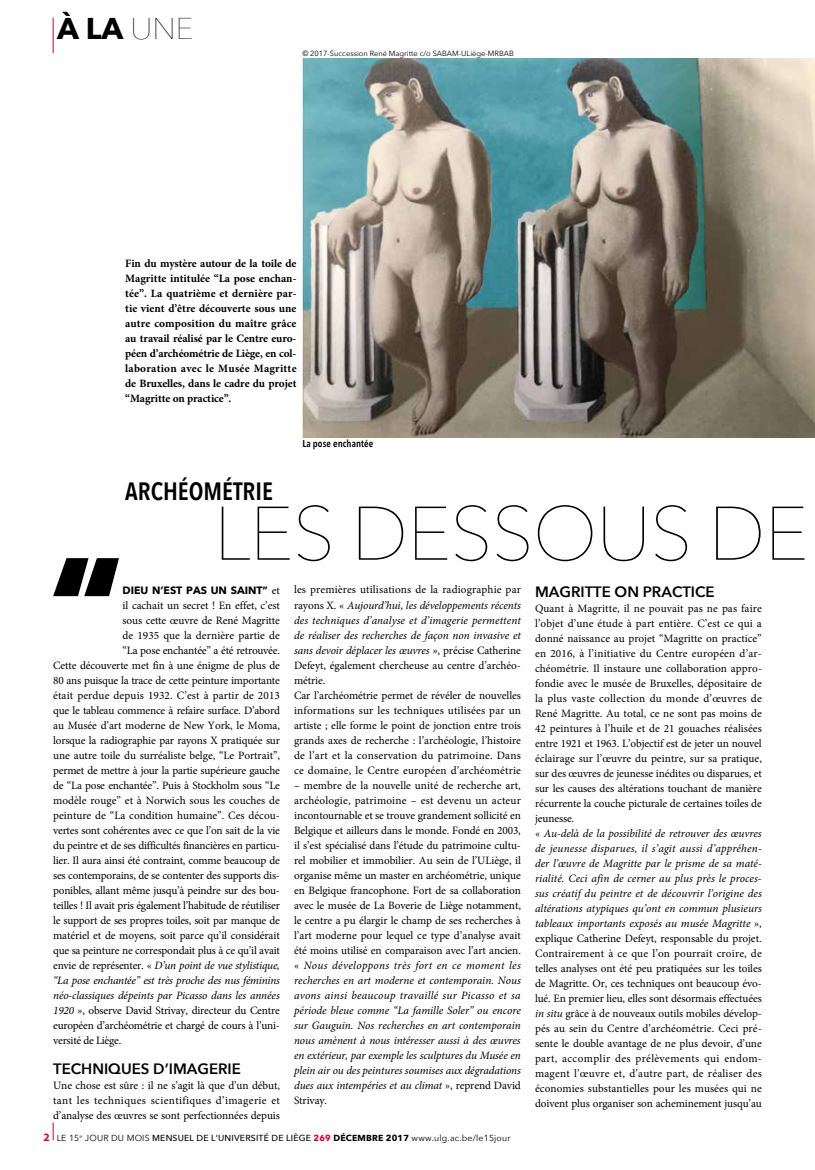
<style>
.page{position:relative;width:815px;height:1170px;background:#fff}
.page>*{position:absolute;margin:0;border:0;box-sizing:border-box;transform-origin:0 0}
.t1{font:800 134.62px "Avenir Next";color:#000}
.t2{font:200 75px "Avenir Next";letter-spacing:-.02em;color:#000}
.t3{font:700 30px "Avenir Next";color:#000}
.t4{font:600 25px "Avenir Next Condensed";color:#000}
.t5{font:600 15px "Avenir Next";color:#000}
.t6{font:11.25px/15px "Minion Pro";letter-spacing:-.01em;color:#000;text-align:justify}
.t7{font:700 11.25px/15px "Minion Pro";letter-spacing:-.01em;color:#000;text-align:justify}
.t8{font:italic 11.25px "Minion Pro";letter-spacing:-.02em;color:#000}
.t9{font:11.25px "Minion Pro";letter-spacing:.01em;color:#000}
.t10{font:700 11.25px "Myriad Pro";color:#cf0035}
.t11{font:700 10.62px "Avenir Next";letter-spacing:-.005em;color:#000}
.t12{font:600 10px "Avenir Next Condensed";letter-spacing:.01em;color:#000}
.t13{font:8.75px "Avenir Next";letter-spacing:.02em;color:#000}
.t14{font:7.5px "Avenir Next";color:#000}
.s1{font-weight:200}
.s2{font-style:italic}
.s3{font-family:"Minion Pro";font-weight:400;font-size:11.25px}
.s4{font-style:normal}
.s5{font-weight:500}
.s6{font-weight:700;color:#cf0035}
.s7{font-weight:700}
</style>
<div class="page">
<svg style="left:53px;top:1122px;width:1px;height:18px"></svg>
<hr style="left:53px;top:18px;width:1px;height:35px;background:#cf0035">
<img style="left:302px;top:58px;width:513px;height:380px">
<h3 class="t3" style="left:57px;top:2px;width:138px">À LA <span class="s1">UNE</span></h3>
<p class="t14" style="left:302px;top:47px;width:213px">© 2017-Succession René Magritte c/o SABAM-ULiège-MRBAB</p>
<p class="t7" style="left:125px;top:256px;width:173px">Fin du mystère autour de la toile de Magritte intitulée “La pose enchan&shy;tée”. La quatrième et dernière par&shy;tie vient d’être découverte sous une autre composition du maître grâce au travail réalisé par le Centre euro&shy;péen d’archéométrie de Liège, en col&shy;laboration avec le Musée Magritte de Bruxelles, dans le cadre du projet “Magritte on practice”.</p>
<p class="t12" style="left:302px;top:435px;width:72px">La pose enchantée</p>
<h3 class="t4" style="left:125px;top:469px;width:149px">Archéométrie</h3>
<h2 class="t2" style="left:214px;top:470px;width:596px">LES DESSOUS DE</h2>
<h1 class="t1" style="left:47px;top:522px;width:78px">“</h1>
<p class="t6" style="left:294px;top:582px;width:228px;text-align:left">les premières utilisations de la radiographie par rayons X. « <span class="s2">Aujourd’hui</span>, <span class="s2">les développements récents des techniques d’analyse et d’imagerie permettent de réaliser des recherches de façon non invasive et sans devoir déplacer les œuvres</span> », précise Catherine Defeyt, également chercheuse au centre d’archéo&shy;métrie.<br>Car l’archéométrie permet de révéler de nouvelles informations sur les techniques utilisées par un artiste ; elle forme le point de jonction entre trois grands axes de recherche : l’archéologie, l’histoire de l’art et la conservation du patrimoine. Dans ce domaine, le Centre européen d’archéométrie</p>
<p class="t6" style="left:294px;top:777px;width:228px">– membre de la nouvelle unité de recherche art, archéologie, patrimoine – est devenu un acteur incontournable et se trouve grandement sollicité en Belgique et ailleurs dans le monde. Fondé en 2003, il s’est spécialisé dans l’étude du patrimoine cultu&shy;rel mobilier et immobilier. Au sein de l’ULiège, il organise même un master en archéométrie, unique en Belgique francophone. Fort de sa collaboration avec le musée de La Boverie de Liège notamment, le centre a pu élargir le champ de ses recherches à l’art moderne pour lequel ce type d’analyse avait été moins utilisé en comparaison avec l’art ancien. « <span class="s2">Nous développons très fort en ce moment les recherches en art moderne et contemporain. Nous avons ainsi beaucoup travaillé sur Picasso et sa période bleue comme “La famille Soler” ou encore sur Gauguin. Nos recherches en art contemporain nous amènent à nous intéresser aussi à des œuvres en extérieur, par exemple les sculptures du Musée en plein air ou des peintures soumises aux dégradations dues aux intempéries et au climat</span> », reprend David Strivay.</p>
<p class="t11" style="left:123px;top:580px;width:159px">DIEU N’EST PAS UN SAINT” <span class="s3">et</span></p>
<p class="t6" style="left:123px;top:597px;width:159px">il cachait un secret ! En effet, c’est</p>
<p class="t6" style="left:123px;top:612px;width:159px">sous cette œuvre de René Magritte</p>
<p class="t9" style="left:123px;top:627px;width:159px">de 1935 que la dernière partie de</p>
<p class="t6" style="left:123px;top:642px;width:159px">“La pose enchantée” a été retrouvée.</p>
<p class="t6" style="left:53px;top:657px;width:228px">Cette découverte met fin à une énigme de plus de</p>
<p class="t6" style="left:53px;top:672px;width:228px">80 ans puisque la trace de cette peinture importante</p>
<p class="t9" style="left:53px;top:687px;width:228px">était perdue depuis 1932. C’est à partir de 2013</p>
<p class="t6" style="left:53px;top:702px;width:228px">que le tableau commence à refaire surface. D’abord</p>
<p class="t6" style="left:53px;top:717px;width:228px">au Musée d’art moderne de New York, le Moma,</p>
<p class="t6" style="left:53px;top:732px;width:228px">lorsque la radiographie par rayons X pratiquée sur</p>
<p class="t6" style="left:53px;top:747px;width:228px">une autre toile du surréaliste belge, “Le Portrait”,</p>
<p class="t6" style="left:53px;top:762px;width:228px">permet de mettre à jour la partie supérieure gauche</p>
<p class="t6" style="left:53px;top:777px;width:228px">de “La pose enchantée”. Puis à Stockholm sous “Le</p>
<p class="t6" style="left:53px;top:792px;width:228px">modèle rouge” et à Norwich sous les couches de</p>
<p class="t6" style="left:53px;top:807px;width:228px">peinture de “La condition humaine”. Ces décou-</p>
<p class="t6" style="left:53px;top:822px;width:228px">vertes sont cohérentes avec ce que l’on sait de la vie</p>
<p class="t6" style="left:53px;top:837px;width:228px">du peintre et de ses difficultés financières en particu-</p>
<p class="t6" style="left:53px;top:852px;width:228px">lier. Il aura ainsi été contraint, comme beaucoup de</p>
<p class="t6" style="left:53px;top:867px;width:228px">ses contemporains, de se contenter des supports dis-</p>
<p class="t6" style="left:53px;top:882px;width:228px">ponibles, allant même jusqu’à peindre sur des bou-</p>
<p class="t6" style="left:53px;top:897px;width:228px">teilles ! Il avait pris également l’habitude de réutiliser</p>
<p class="t6" style="left:53px;top:912px;width:228px">le support de ses propres toiles, soit par manque de</p>
<p class="t6" style="left:53px;top:927px;width:228px">matériel et de moyens, soit parce qu’il considérait</p>
<p class="t6" style="left:53px;top:942px;width:228px">que sa peinture ne correspondait plus à ce qu’il avait</p>
<p class="t8" style="left:53px;top:957px;width:228px"><span class="s4">envie de représenter. «</span> D’un point de vue stylistique,</p>
<p class="t8" style="left:53px;top:972px;width:228px">“La pose enchantée” est très proche des nus féminins</p>
<p class="t8" style="left:53px;top:987px;width:228px">néo-classiques dépeints par Picasso dans les années</p>
<p class="t6" style="left:53px;top:1002px;width:228px"><span class="s2">1920</span> », observe David Strivay, directeur du Centre</p>
<p class="t6" style="left:53px;top:1017px;width:228px">européen d’archéométrie et chargé de cours à l’uni-</p>
<p class="t6" style="left:53px;top:1032px;width:70px">versité de Liège.</p>
<h3 class="t5" style="left:53px;top:1055px;width:187px">TECHNIQUES D’IMAGERIE</h3>
<p class="t6" style="left:53px;top:1077px;width:228px">Une chose est sûre : il ne s’agit là que d’un début, tant les techniques scientifiques d’imagerie et d’analyse des œuvres se sont perfectionnées depuis</p>
<h3 class="t5" style="left:535px;top:579px;width:171px">MAGRITTE ON PRACTICE</h3>
<p class="t6" style="left:535px;top:601px;width:228px;text-align:left">Quant à Magritte, il ne pouvait pas ne pas faire l’objet d’une étude à part entière. C’est ce qui a donné naissance au projet “Magritte on practice” en 2016, à l’initiative du Centre européen d’ar&shy;chéométrie. Il instaure une collaboration appro&shy;fondie avec le musée de Bruxelles, dépositaire de la plus vaste collection du monde d’œuvres de René Magritte. Au total, ce ne sont pas moins de 42 peintures à l’huile et de 21 gouaches réalisées entre 1921 et 1963. L’objectif est de jeter un nouvel éclairage sur l’œuvre du peintre, sur sa pratique, sur des œuvres de jeunesse inédites ou disparues, et sur les causes des altérations touchant de manière récurrente la couche picturale de certaines toiles de jeunesse<span class="s2">.<br>« Au-delà de la possibilité de retrouver des œuvres de jeunesse disparues, il s’agit aussi d’appréhen&shy;der l’œuvre de Magritte par le prisme de sa maté&shy;rialité. Ceci afin de cerner au plus près le proces&shy;sus créatif du peintre et de découvrir l’origine des altérations atypiques qu’ont en commun plusieurs tableaux importants exposés au musée Magritte</span> », explique Catherine Defeyt, responsable du projet.<br>Contrairement à ce que l’on pourrait croire, de telles analyses ont été peu pratiquées sur les toiles de Magritte. Or, ces techniques ont beaucoup évo&shy;lué. En premier lieu, elles sont désormais effectuées <span class="s2">in situ</span> grâce à de nouveaux outils mobiles dévelop&shy;pés au sein du Centre d’archéométrie. Ceci pré&shy;sente le double avantage de ne plus devoir, d’une part, accomplir des prélèvements qui endom&shy;magent l’œuvre et, d’autre part, de réaliser des économies substantielles pour les musées qui ne doivent plus organiser son acheminement jusqu’au</p>
<p class="t10" style="left:44px;top:1130px;width:8px">2</p>
<p class="t13" style="left:57px;top:1130px;width:455px">Le 15<sup>e</sup> jour du mois <span class="s5">MENSUEL DE L’U NIVERSITÉ DE LIÈGE</span> <span class="s6">269</span> <span class="s7">DÉCEMBRE 2017</span> www.ulg.ac.be/le15jour</p>
</div>
